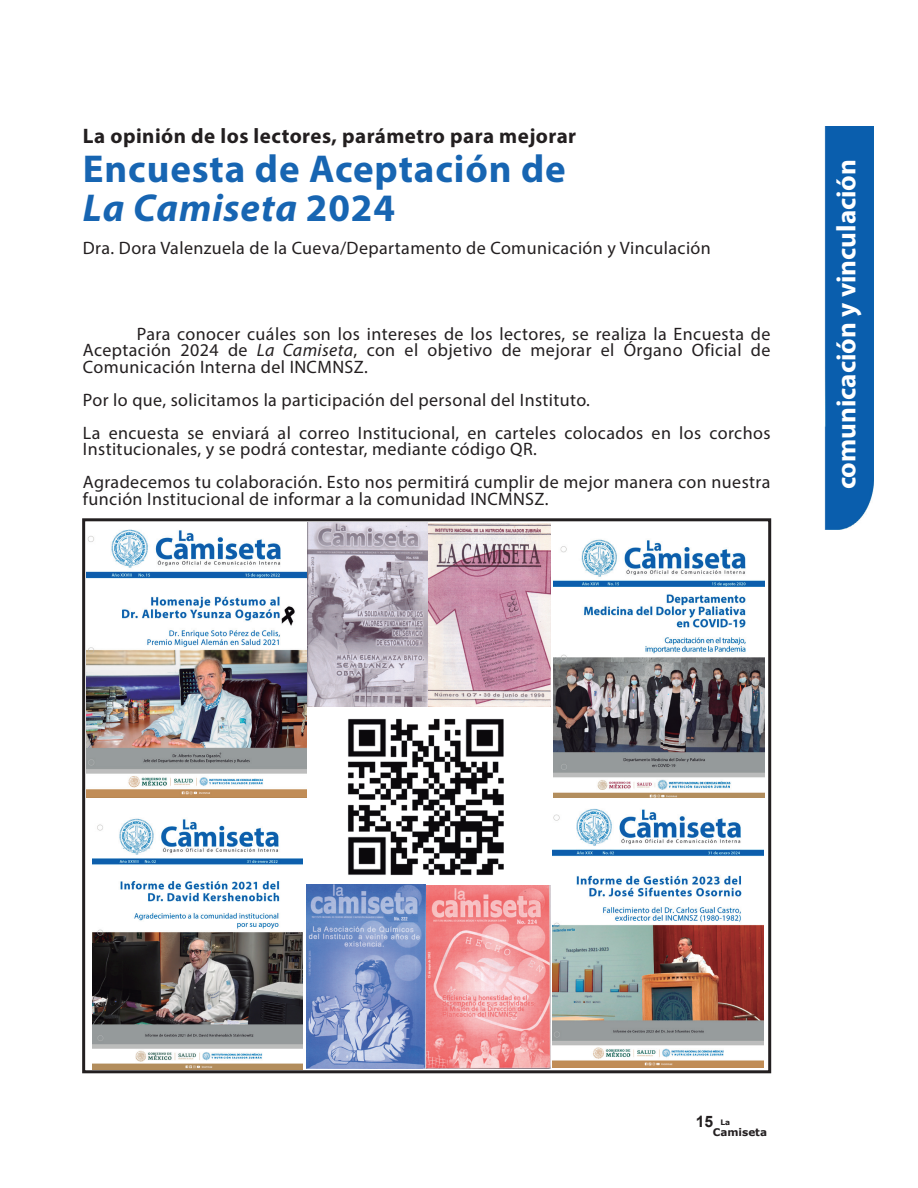
<style>
.page{position:relative;width:918px;height:1188px;background:#fff}
.page>*{position:absolute;margin:0;border:0;box-sizing:border-box;transform-origin:0 0}
.t1{font:700 39px/39px "Myriad Pro";letter-spacing:.02em;color:#1765b2}
.t2{font:700 27px "Myriad Pro";color:#fff}
.t3{font:700 21px "Myriad Pro";letter-spacing:.02em;color:#231f20}
.t4{font:18px/16.5px "Myriad Pro";letter-spacing:.02em;color:#231f20}
.t5{font:700 15.75px "Arial";color:#231f20}
.t6{font:700 10.5px "Verdana";color:#231f20}
.s1{font-style:italic}
</style>
<div class="page">
<div style="left:825px;top:127px;width:49px;height:403px;background:#0a5ead"></div>
<img style="left:348px;top:718px;width:156px;height:157px">
<img style="left:86px;top:529px;width:220px;height:268px">
<img style="left:552px;top:539px;width:212px;height:529px">
<img style="left:93px;top:818px;width:209px;height:251px">
<div style="left:82px;top:518px;width:689px;height:555px;border:3px solid #231f20"></div>
<img style="left:307px;top:885px;width:118px;height:184px">
<img style="left:427px;top:885px;width:123px;height:183px">
<img style="left:307px;top:523px;width:244px;height:184px">
<p class="t3" style="left:83px;top:123px;width:495px">La opinión de los lectores, parámetro para mejorar</p>
<h1 class="t1" style="left:83px;top:148px;width:484px">Encuesta de Aceptación de<br><span class="s1">La Camiseta</span> 2024</h1>
<p class="t4" style="left:83px;top:240px;width:630px">Dra. Dora Valenzuela de la Cueva/Departamento de Comunicación y Vinculación</p>
<p class="t4" style="left:83px;top:325px;width:689px;text-align:justify;text-indent:54px">Para conocer cuáles son los intereses de los lectores, se realiza la Encuesta de Aceptación 2024 de <span class="s1">La Camiseta</span>, con el objetivo de mejorar el Órgano Oficial de Comunicación Interna del INCMNSZ.</p>
<p class="t4" style="left:83px;top:383px;width:689px;line-height:33px">Por lo que, solicitamos la participación del personal del Instituto.<br>La encuesta se enviará al correo Institucional, en carteles colocados en los corchos</p>
<p class="t4" style="left:83px;top:432px;width:689px;line-height:33px">Institucionales, y se podrá contestar, mediante código QR.<br>Agradecemos tu colaboración. Esto nos permitirá cumplir de mejor manera con nuestra</p>
<p class="t4" style="left:83px;top:490px;width:467px">función Institucional de informar a la comunidad INCMNSZ.</p>
<h2 class="t2" style="left:829px;top:489px;width:332px;rotate:-90deg">comunicación y vinculación</h2>
<p class="t5" style="left:696px;top:1111px;width:36px">15 <sup>La</sup></p>
<p class="t6" style="left:713px;top:1126px;width:56px">Camiseta</p>
</div>
